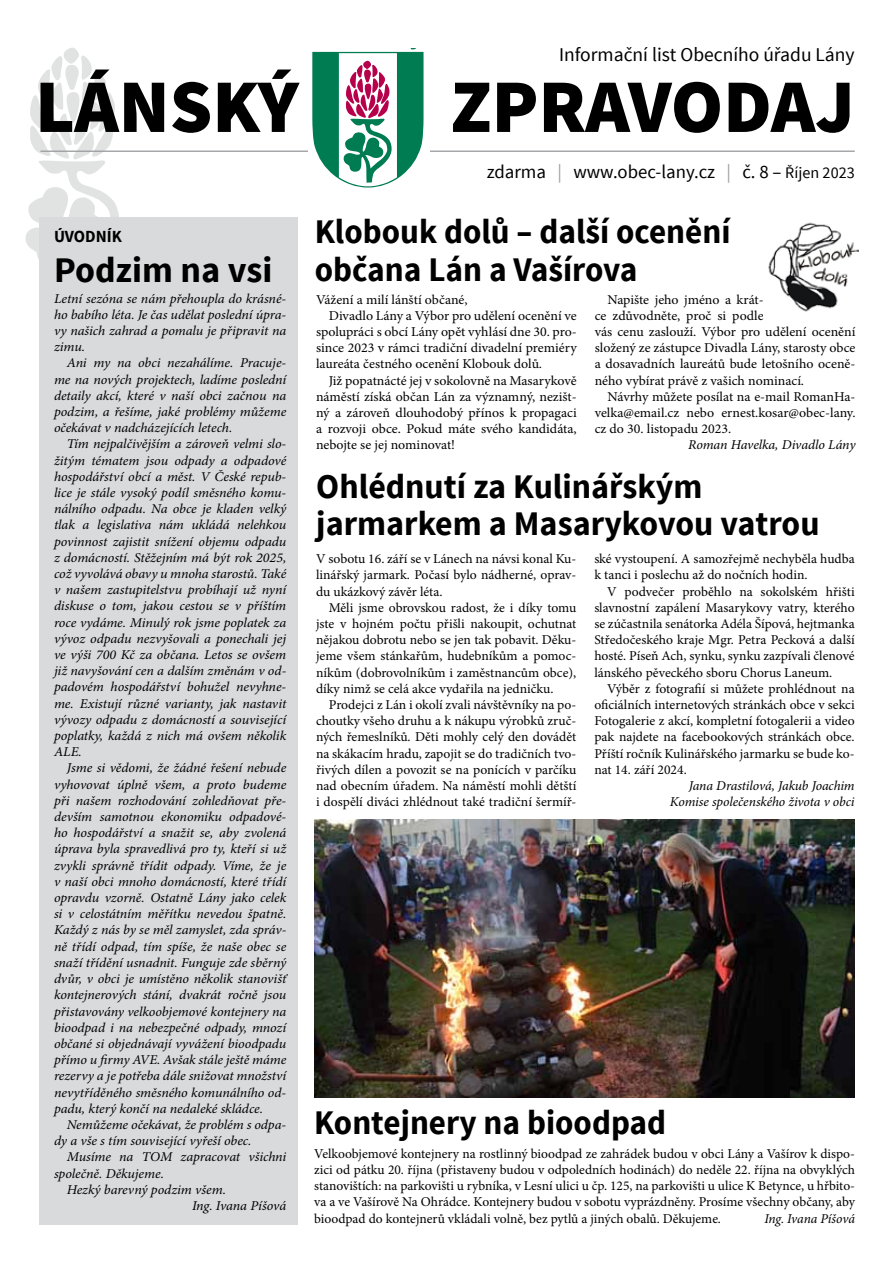
<style>
.page{position:relative;width:893px;height:1263px;background:#fff}
.page>*{position:absolute;margin:0;border:0;box-sizing:border-box;transform-origin:0 0}
.t1{font:900 75.75px "Source Sans Pro";color:#000}
.t2{font:700 36px "Source Sans Pro";color:#000}
.t3{font:700 34.5px/37.5px "Source Sans Pro";color:#000;scale:.96 1}
.t4{font:700 34.5px/37.5px "Source Sans Pro";color:#000}
.t5{font:19.5px "Source Sans Pro";color:#000}
.t6{font:18.75px "Source Sans Pro";color:#000}
.t7{font:700 16.95px "Source Sans Pro";color:#000}
.t8{font:13.5px/16.2px "Minion Pro";color:#000;text-align:justify}
.t9{font:italic 13.5px/16.2px "Minion Pro";letter-spacing:-.005em;color:#000;text-align:justify;scale:1.04 1}
.t10{font:italic 13.5px/16.2px "Minion Pro";letter-spacing:-.005em;color:#000;text-align:right}
.s1{color:#9c9e9f}
.s2{font-size:16.2px}
</style>
<div class="page">
<svg style="left:25px;top:47px;width:96px;height:212px"></svg>
<div style="left:39px;top:218px;width:259px;height:1007px;background:#d9dadb"></div>
<hr style="left:40px;top:151px;width:815px;height:1px;background:#9c9e9f">
<div style="left:308px;top:143px;width:121px;height:26px;background:#fff"></div>
<img style="left:315px;top:820px;width:539px;height:277px">
<img style="left:768px;top:222px;width:91px;height:90px">
<div style="left:855px;top:289px;width:14px;height:34px;background:#fff"></div>
<svg style="left:312px;top:48px;width:112px;height:140px"></svg>
<h1 class="t1" style="left:35px;top:57px;width:265px">Lánský</h1>
<p class="t7" style="left:54px;top:226px;width:68px">úvodník</p>
<h2 class="t2" style="left:54px;top:247px;width:220px">Podzim na vsi</h2>
<p class="t9" style="left:54px;top:290px;width:225px">Letní sezóna se nám přehoupla do krásné&shy;ho babího léta. Je čas udělat poslední úpra&shy;vy našich zahrad a pomalu je připravit na zimu.</p>
<p class="t9" style="left:54px;top:355px;width:225px;text-indent:13px">Ani my na obci nezahálíme. Pracuje&shy;me na nových projektech, ladíme poslední detaily akcí, které v naší obci začnou na podzim, a řešíme, jaké problémy můžeme očekávat v nadcházejících letech.</p>
<p class="t9" style="left:54px;top:436px;width:225px;text-indent:13px">Tím nejpalčivějším a zároveň velmi slo&shy;žitým tématem jsou odpady a odpadové hospodářství obcí a měst. V České repub&shy;lice je stále vysoký podíl směsného komu&shy;nálního odpadu. Na obce je kladen velký tlak a legislativa nám ukládá nelehkou povinnost zajistit snížení objemu odpadu z domácností. Stěžejním má být rok 2025, což vyvolává obavy u mnoha starostů. Také v našem zastupitelstvu probíhají už nyní diskuse o tom, jakou cestou se v příštím roce vydáme. Minulý rok jsme poplatek za vývoz odpadu nezvyšovali a ponechali jej ve výši 700 Kč za občana. Letos se ovšem již navyšování cen a dalším změnám v od&shy;padovém hospodářství bohužel nevyhne&shy;me. Existují různé varianty, jak nastavit vývozy odpadu z domácností a související poplatky, každá z nich má ovšem několik ALE.</p>
<p class="t9" style="left:54px;top:760px;width:225px;text-indent:13px">Jsme si vědomi, že žádné řešení nebude vyhovovat úplně všem, a proto budeme při našem rozhodování zohledňovat pře&shy;devším samotnou ekonomiku odpadové&shy;ho hospodářství a snažit se, aby zvolená úprava byla spravedlivá pro ty, kteří si už zvykli správně třídit odpady. Víme, že je v naší obci mnoho domácností, které třídí opravdu vzorně. Ostatně Lány jako celek si v celostátním měřítku nevedou špatně.<br>Každý z nás by se měl zamyslet, zda správ&shy;ně třídí odpad, tím spíše, že naše obec se snaží třídění usnadnit. Funguje zde sběrný dvůr, v obci je umístěno několik stanovišť kontejnerových stání, dvakrát ročně jsou přistavovány velkoobjemové kontejnery na bioodpad i na nebezpečné odpady, mnozí občané si objednávají vyvážení bioodpadu přímo u firmy AVE. Avšak stále ještě máme rezervy a je potřeba dále snižovat množství nevytříděného směsného komunálního od&shy;padu, který končí na nedaleké skládce.</p>
<p class="t9" style="left:54px;top:1116px;width:225px;text-indent:13px">Nemůžeme očekávat, že problém s odpa&shy;dy a vše s tím související vyřeší obec.</p>
<p class="t9" style="left:67px;top:1149px;width:213px">Musíme na TOM zapracovat všichni</p>
<p class="t9" style="left:54px;top:1165px;width:107px">společně. Děkujeme.</p>
<p class="t9" style="left:67px;top:1181px;width:155px">Hezký barevný podzim všem.</p>
<p class="t9" style="left:192px;top:1197px;width:92px">Ing. Ivana Píšová</p>
<h3 class="t5" style="left:559px;top:43px;width:297px">Informační list Obecního úřadu Lány</h3>
<h1 class="t1" style="left:451px;top:57px;width:406px">ZPRAVODAJ</h1>
<h3 class="t6" style="left:487px;top:160px;width:369px">zdarma <span class="s1">|</span> www.obec-lany.cz <span class="s1">|</span> č. 8 – <span class="s2">Říjen 2023</span></h3>
<h3 class="t3" style="left:315px;top:214px;width:435px">Klobouk dolů – další ocenění občana Lán a Vašírova</h3>
<p class="t8" style="left:316px;top:291px;width:153px">Vážení a milí lánští občané,</p>
<p class="t8" style="left:329px;top:307px;width:249px">Divadlo Lány a Výbor pro udělení ocenění ve</p>
<p class="t8" style="left:316px;top:324px;width:262px">spolupráci s obcí Lány opět vyhlásí dne 30. pro-</p>
<p class="t8" style="left:316px;top:340px;width:262px">since 2023 v rámci tradiční divadelní premiéry</p>
<p class="t8" style="left:316px;top:356px;width:228px">laureáta čestného ocenění Klobouk dolů.</p>
<p class="t8" style="left:329px;top:372px;width:249px">Již popatnácté jej v sokolovně na Masarykově</p>
<p class="t8" style="left:316px;top:388px;width:262px">náměstí získá občan Lán za významný, nezišt-</p>
<p class="t8" style="left:316px;top:405px;width:262px">ný a zároveň dlouhodobý přínos k propagaci</p>
<p class="t8" style="left:316px;top:421px;width:262px">a rozvoji obce. Pokud máte svého kandidáta,</p>
<p class="t8" style="left:316px;top:437px;width:141px">nebojte se jej nominovat!</p>
<p class="t8" style="left:595px;top:291px;width:262px;text-align:left;text-indent:13px">Napište jeho jméno a krát-<br>ce zdůvodněte, proč si podle<br>vás cenu zaslouží. Výbor pro udělení ocenění složený ze zástupce Divadla Lány, starosty obce a dosavadních laureátů bude letošního oceně&shy;ného vybírat právě z vašich nominací.</p>
<p class="t8" style="left:595px;top:388px;width:262px;text-indent:13px">Návrhy můžete posílat na e-mail RomanHa&shy;velka@email.cz nebo ernest.kosar@obec-lany. cz do 30. listopadu 2023.</p>
<p class="t10" style="left:688px;top:437px;width:169px">Roman Havelka, Divadlo Lány</p>
<h3 class="t4" style="left:316px;top:469px;width:505px">Ohlédnutí za Kulinářským jarmarkem a Masarykovou vatrou</h3>
<p class="t8" style="left:316px;top:551px;width:262px">V sobotu 16. září se v Lánech na návsi konal Ku&shy;linářský jarmark. Počasí bylo nádherné, oprav&shy;du ukázkový závěr léta.</p>
<p class="t8" style="left:316px;top:599px;width:262px;text-indent:13px">Měli jsme obrovskou radost, že i díky tomu jste v hojném počtu přišli nakoupit, ochutnat nějakou dobrotu nebo se jen tak pobavit. Děku&shy;jeme všem stánkařům, hudebníkům a pomoc&shy;níkům (dobrovolníkům i zaměstnancům obce), díky nimž se celá akce vydařila na jedničku.</p>
<p class="t8" style="left:316px;top:697px;width:262px;text-indent:13px">Prodejci z Lán i okolí zvali návštěvníky na po&shy;choutky všeho druhu a k nákupu výrobků zruč&shy;ných řemeslníků. Děti mohly celý den dovádět na skákacím hradu, zapojit se do tradičních tvo&shy;řivých dílen a povozit se na ponících v parčíku nad obecním úřadem. Na náměstí mohli dětští i dospělí diváci zhlédnout také tradiční šermíř-</p>
<p class="t8" style="left:594px;top:551px;width:262px">ské vystoupení. A samozřejmě nechyběla hudba k tanci i poslechu až do nočních hodin.</p>
<p class="t8" style="left:594px;top:583px;width:262px;text-indent:13px">V podvečer proběhlo na sokolském hřišti slavnostní zapálení Masarykovy vatry, kterého se zúčastnila senátorka Adéla Šípová, hejtmanka Středočeského kraje Mgr. Petra Pecková a další hosté. Píseň Ach, synku, synku zazpívali členové lánského pěveckého sboru Chorus Laneum.</p>
<p class="t8" style="left:594px;top:680px;width:262px;text-indent:13px">Výběr z fotografií si můžete prohlédnout na oficiálních internetových stránkách obce v sekci Fotogalerie z akcí, kompletní fotogalerii a video pak najdete na facebookových stránkách obce.<br>Příští ročník Kulinářského jarmarku se bude ko&shy;nat 14. září 2024.</p>
<p class="t10" style="left:670px;top:777px;width:186px">Jana Drastilová, Jakub Joachim<br>Komise společenského života v obci</p>
<h3 class="t3" style="left:314px;top:1105px;width:368px">Kontejnery na bioodpad</h3>
<p class="t8" style="left:314px;top:1145px;width:542px">Velkoobjemové kontejnery na rostlinný bioodpad ze zahrádek budou v obci Lány a Vašírov k dispo&shy;zici od pátku 20. října (přistaveny budou v odpoledních hodinách) do neděle 22. října na obvyklých stanovištích: na parkovišti u rybníka, v Lesní ulici u čp. 125, na parkovišti u ulice K Betynce, u hřbito&shy;va a ve Vašírově Na Ohrádce. Kontejnery budou v sobotu vyprázdněny. Prosíme všechny občany, aby bioodpad do kontejnerů vkládali volně, bez pytlů a jiných obalů. Děkujeme.</p>
<p class="t10" style="left:764px;top:1210px;width:92px">Ing. Ivana Píšová</p>
</div>
